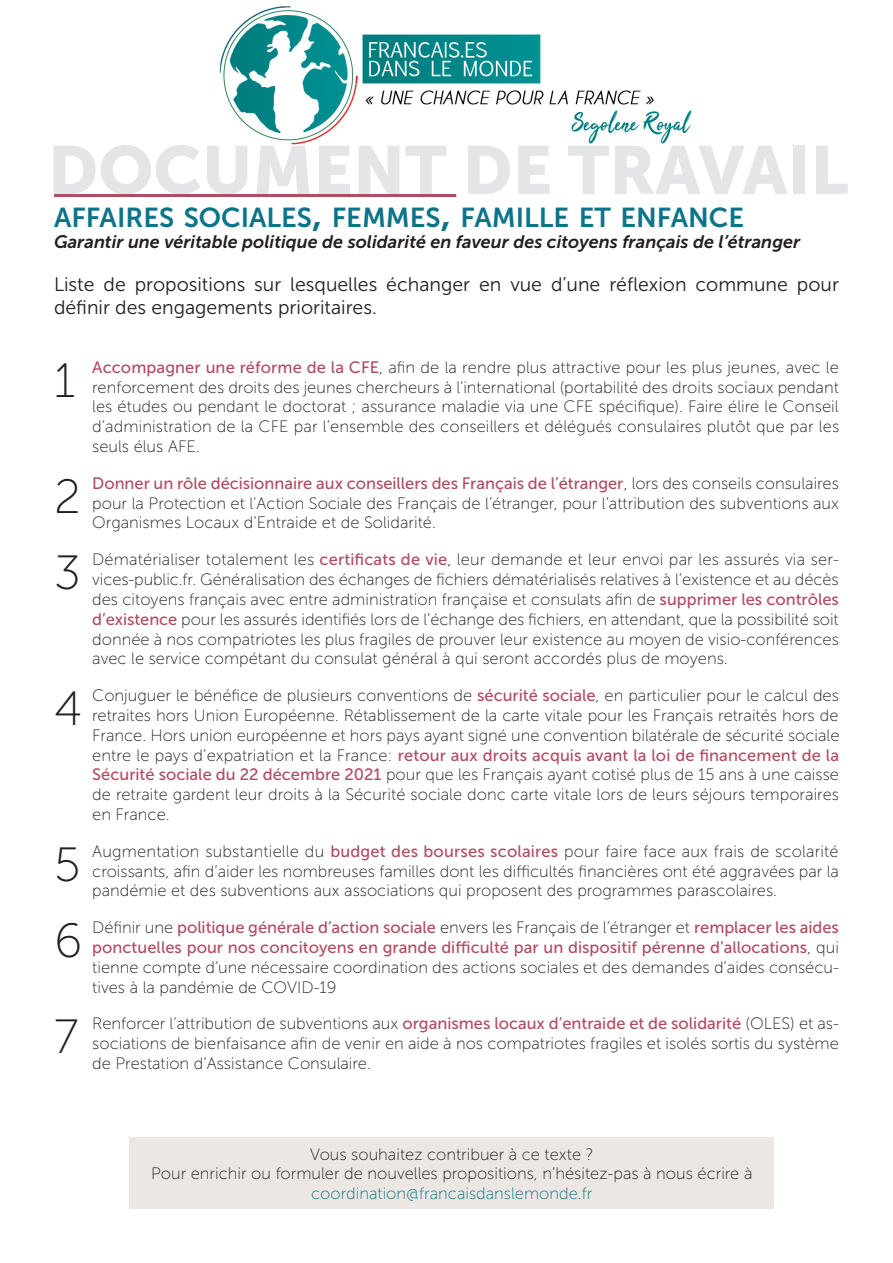
<style>
.page{position:relative;width:893px;height:1263px;background:#fff}
.page>*{position:absolute;margin:0;border:0;box-sizing:border-box;transform-origin:0 0}
.t1{font:67.5px "Museo Sans 900";color:#e4e5e7}
.t2{font:48px "Museo Sans 100";color:#231f20}
.titre{font:27.3px "Museo Sans 700";color:#0c7489}
.t3{font:19.5px/23.4px "Museo Sans 300";color:#231f20}
.sous-titre{font:italic 18px "Museo Sans 700";color:#231f20}
.t4{font:16.5px/19.8px "Museo Sans 100";color:#231f20;text-align:justify}
.t5{font:16.5px "Museo Sans 100";color:#0c7489}
.s1{font-size:39px}
.s2{font-family:"Museo Sans 500";color:#b24c63}
</style>
<div class="page">
<img style="left:219px;top:6px;width:473px;height:139px">
<hr style="left:54px;top:194px;width:402px;height:3px;background:#b24c63">
<div style="left:130px;top:1137px;width:644px;height:72px;background:#ede7e3"></div>
<p class="t1" style="left:48px;top:132px;width:802px">DOCUMENT DE TRAVAIL</p>
<p class="titre" style="left:54px;top:202px;width:692px">AFFAIRES SOCIALES<span class="s1">,</span> FEMMES<span class="s1">,</span> FAMILLE ET ENFANCE</p>
<p class="sous-titre" style="left:54px;top:232px;width:748px">Garantir une véritable politique de solidarité en faveur des citoyens français de l’étranger</p>
<p class="t3" style="left:54px;top:273px;width:786px">Liste de propositions sur lesquelles échanger en vue d’une réflexion commune pour définir des engagements prioritaires.</p>
<p class="t2" style="left:54px;top:355px;width:23px">1</p>
<p class="t4" style="left:92px;top:357px;width:748px"><span class="s2">Accompagner une réforme de la CFE</span>, afin de la rendre plus attractive pour les plus jeunes, avec le renforcement des droits des jeunes chercheurs à l’international (portabilité des droits sociaux pendant les études ou pendant le doctorat ; assurance maladie via une CFE spécifique). Faire élire le Conseil d’administration de la CFE par l’ensemble des conseillers et délégués consulaires plutôt que par les seuls élus AFE.</p>
<p class="t2" style="left:54px;top:471px;width:28px">2</p>
<p class="t4" style="left:92px;top:473px;width:748px"><span class="s2">Donner un rôle décisionnaire aux conseillers des Français de l’étranger</span>, lors des conseils consulaires pour la Protection et l’Action Sociale des Français de l’étranger, pour l’attribution des subventions aux Organismes Locaux d’Entraide et de Solidarité.</p>
<p class="t2" style="left:54px;top:547px;width:28px">3</p>
<p class="t4" style="left:92px;top:550px;width:748px">Dématérialiser totalement les <span class="s2">certificats de vie</span>, leur demande et leur envoi par les assurés via ser&shy;vices-public.fr. Généralisation des échanges de fichiers dématérialisés relatives à l’existence et au décès des citoyens français avec entre administration française et consulats afin de <span class="s2">supprimer les contrôles d’existence</span> pour les assurés identifiés lors de l’échange des fichiers, en attendant, que la possibilité soit donnée à nos compatriotes les plus fragiles de prouver leur existence au moyen de visio-conférences avec le service compétant du consulat général à qui seront accordés plus de moyens.</p>
<p class="t2" style="left:54px;top:683px;width:30px">4</p>
<p class="t4" style="left:92px;top:686px;width:749px">Conjuguer le bénéfice de plusieurs conventions de <span class="s2">sécurité sociale</span>, en particulier pour le calcul des retraites hors Union Européenne. Rétablissement de la carte vitale pour les Français retraités hors de France. Hors union européenne et hors pays ayant signé une convention bilatérale de sécurité sociale entre le pays d’expatriation et la France: <span class="s2">retour aux droits acquis avant la loi de financement de la Sécurité sociale du 22 décembre 2021</span> pour que les Français ayant cotisé plus de 15 ans à une caisse de retraite gardent leur droits à la Sécurité sociale donc carte vitale lors de leurs séjours temporaires en France.</p>
<p class="t2" style="left:54px;top:839px;width:28px">5</p>
<p class="t4" style="left:92px;top:841px;width:748px">Augmentation substantielle du <span class="s2">budget des bourses scolaires</span> pour faire face aux frais de scolarité croissants, afin d’aider les nombreuses familles dont les difficultés financières ont été aggravées par la pandémie et des subventions aux associations qui proposent des programmes parascolaires.</p>
<p class="t2" style="left:54px;top:915px;width:30px">6</p>
<p class="t4" style="left:92px;top:918px;width:748px">Définir une <span class="s2">politique générale d’action sociale</span> envers les Français de l’étranger et <span class="s2">remplacer les aides ponctuelles pour nos concitoyens en grande difficulté par un dispositif pérenne d’allocations</span>, qui tienne compte d’une nécessaire coordination des actions sociales et des demandes d’aides consécu&shy;tives à la pandémie de COVID-19</p>
<p class="t2" style="left:54px;top:1011px;width:26px">7</p>
<p class="t4" style="left:92px;top:1014px;width:748px">Renforcer l’attribution de subventions aux <span class="s2">organismes locaux d’entraide et de solidarité</span> (OLES) et as&shy;sociations de bienfaisance afin de venir en aide à nos compatriotes fragiles et isolés sortis du système de Prestation d’Assistance Consulaire.</p>
<p class="t4" style="left:310px;top:1144px;width:285px">Vous souhaitez contribuer à ce texte ?</p>
<p class="t4" style="left:151px;top:1164px;width:603px">Pour enrichir ou formuler de nouvelles propositions, n’hésitez-pas à nous écrire à</p>
<p class="t5" style="left:311px;top:1185px;width:283px">coordination@francaisdanslemonde.fr</p>
</div>
